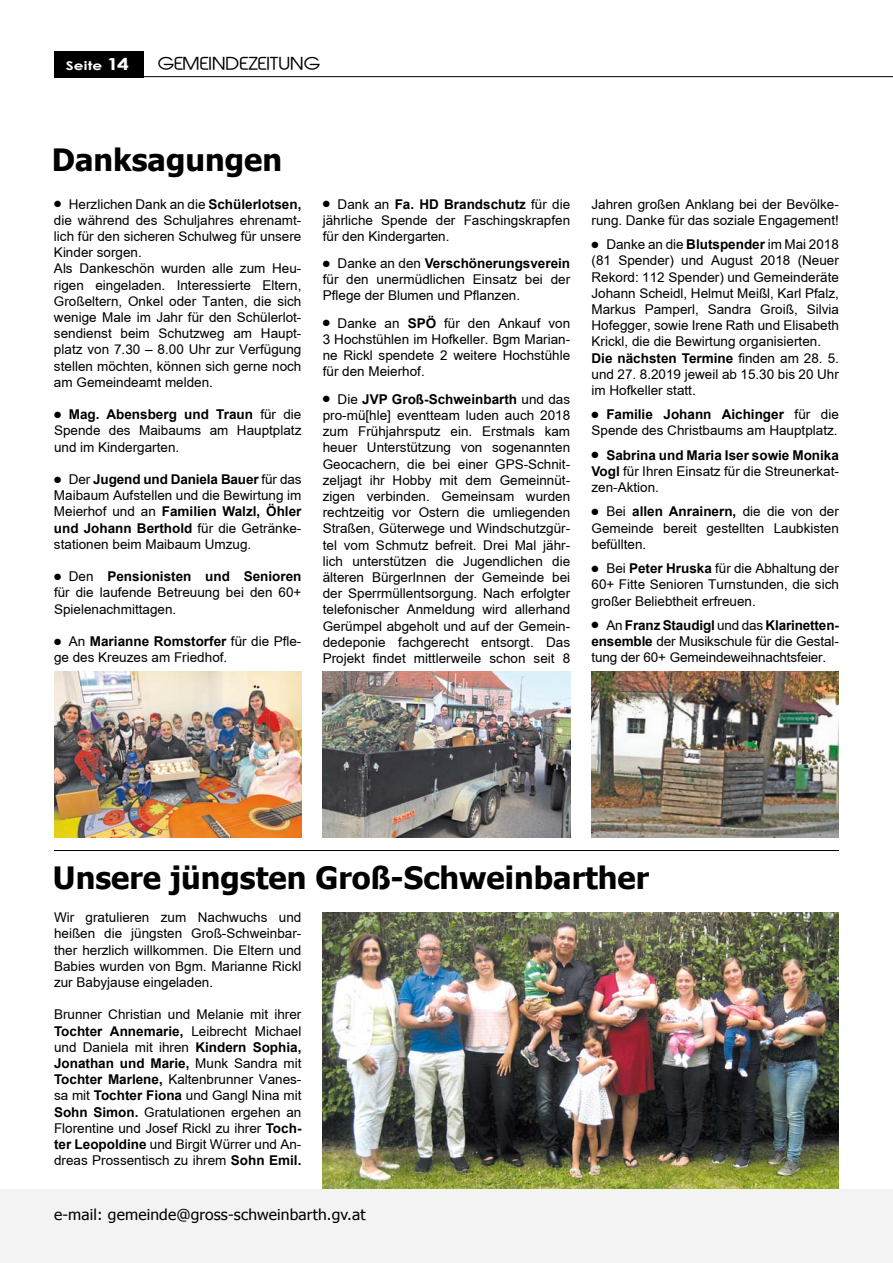
<style>
.page{position:relative;width:893px;height:1263px;background:#fff}
.page>*{position:absolute;margin:0;border:0;box-sizing:border-box;transform-origin:0 0}
.t1{font:700 30.75px "Tahoma";color:#000}
.t2{font:16.5px "Abeatby Kai";letter-spacing:.02em;color:#000;scale:1.13 1}
.t3{font:15px "Tahoma";letter-spacing:.01em;color:#000;scale:1.04 1}
.t4{font:13.5px/16.2px "Arial";color:#000;text-align:justify}
.t5{font:700 12px "Century Gothic";letter-spacing:.01em;color:#fff;scale:1.27 1}
.s1{font-size:16.5px}
.s2{font-weight:700}
</style>
<div class="page">
<img style="left:323px;top:913px;width:516px;height:276px">
<div style="left:54px;top:51px;width:90px;height:26px;background:#000"></div>
<hr style="left:54px;top:76px;width:839px;height:1px;background:#000">
<div style="left:0;top:1189px;width:893px;height:74px;background:#f3f3f3"></div>
<hr style="left:54px;top:850px;width:785px;height:1px;background:#000">
<img style="left:54px;top:672px;width:247px;height:166px">
<img style="left:323px;top:672px;width:247px;height:166px">
<img style="left:591px;top:672px;width:248px;height:166px">
<p class="t5" style="left:66px;top:58px;width:51px">Seite <span class="s1">14</span></p>
<p class="t2" style="left:158px;top:57px;width:145px">GEMEINDEZEITUNG</p>
<h1 class="t1" style="left:52px;top:141px;width:232px">Danksagungen</h1>
<p class="t4" style="left:54px;top:196px;width:249px;text-align:left">● Herzlichen Dank an die <span class="s2">Schülerlotsen, </span>die während des Schuljahres ehrenamt&shy;lich für den sicheren Schulweg für unsere Kinder sorgen.<br>Als Dankeschön wurden alle zum Heu&shy;rigen eingeladen. Interessierte Eltern, Großeltern, Onkel oder Tanten, die sich wenige Male im Jahr für den Schülerlot&shy;sendienst beim Schutzweg am Haupt&shy;platz von 7.30 – 8.00 Uhr zur Verfügung stellen möchten, können sich gerne noch am Gemeindeamt melden.</p>
<p class="t4" style="left:54px;top:406px;width:249px">● <span class="s2">Mag. Abensberg und Traun</span> für die Spende des Maibaums am Hauptplatz und im Kindergarten.</p>
<p class="t4" style="left:54px;top:471px;width:249px">● Der <span class="s2">Jugend und Daniela Bauer</span> für das Maibaum Aufstellen und die Bewirtung im Meierhof und an <span class="s2">Familien Walzl, Öhler und Johann Berthold</span> für die Getränke&shy;stationen beim Maibaum Umzug.</p>
<p class="t4" style="left:54px;top:568px;width:249px">● Den <span class="s2">Pensionisten und Senioren </span>für die laufende Betreuung bei den 60+ Spielenachmittagen.</p>
<p class="t4" style="left:54px;top:633px;width:249px">● An <span class="s2">Marianne Romstorfer</span> für die Pfle&shy;ge des Kreuzes am Friedhof.</p>
<p class="t4" style="left:323px;top:196px;width:249px">● Dank an <span class="s2">Fa. HD Brandschutz</span> für die jährliche Spende der Faschingskrapfen für den Kindergarten.</p>
<p class="t4" style="left:323px;top:255px;width:249px">● Danke an den <span class="s2">Verschönerungsverein </span>für den unermüdlichen Einsatz bei der Pflege der Blumen und Pflanzen.</p>
<p class="t4" style="left:323px;top:315px;width:249px">● Danke an <span class="s2">SPÖ</span> für den Ankauf von 3 Hochstühlen im Hofkeller. Bgm Marian&shy;ne Rickl spendete 2 weitere Hochstühle für den Meierhof.</p>
<p class="t4" style="left:323px;top:391px;width:249px">● Die <span class="s2">JVP Groß-Schweinbarth</span> und das pro-mü[hle] eventteam luden auch 2018 zum Frühjahrsputz ein. Erstmals kam heuer Unterstützung von sogenannten Geocachern, die bei einer GPS-Schnit&shy;zeljagt ihr Hobby mit dem Gemeinnüt&shy;zigen verbinden. Gemeinsam wurden rechtzeitig vor Ostern die umliegenden Straßen, Güterwege und Windschutzgür&shy;tel vom Schmutz befreit. Drei Mal jähr&shy;lich unterstützen die Jugendlichen die älteren BürgerInnen der Gemeinde bei der Sperrmüllentsorgung. Nach erfolgter telefonischer Anmeldung wird allerhand Gerümpel abgeholt und auf der Gemein&shy;dedeponie fachgerecht entsorgt. Das Projekt findet mittlerweile schon seit 8</p>
<p class="t4" style="left:591px;top:196px;width:249px">Jahren großen Anklang bei der Bevölke&shy;rung. Danke für das soziale Engagement!</p>
<p class="t4" style="left:591px;top:236px;width:249px;text-align:left">● Danke an die <span class="s2">Blutspender</span> im Mai 2018 (81 Spender) und August 2018 (Neuer Rekord: 112 Spender) und Gemeinderäte Johann Scheidl, Helmut Meißl, Karl Pfalz, Markus Pamperl, Sandra Groiß, Silvia Hofegger, sowie Irene Rath und Elisabeth Krickl, die die Bewirtung organisierten.<br><span class="s2">Die nächsten Termine</span> finden am 28. 5. und 27. 8.2019 jeweil ab 15.30 bis 20 Uhr im Hofkeller statt.</p>
<p class="t4" style="left:591px;top:406px;width:249px">● <span class="s2">Familie Johann Aichinger</span> für die<br>Spende des Christbaums am Hauptplatz.</p>
<p class="t4" style="left:591px;top:447px;width:249px">● <span class="s2">Sabrina und Maria Iser sowie Monika Vogl</span> für Ihren Einsatz für die Streunerkat&shy;zen-Aktion.</p>
<p class="t4" style="left:591px;top:504px;width:249px">● Bei <span class="s2">allen Anrainern,</span> die die von der Gemeinde bereit gestellten Laubkisten befüllten.</p>
<p class="t4" style="left:591px;top:560px;width:249px">● Bei <span class="s2">Peter Hruska</span> für die Abhaltung der 60+ Fitte Senioren Turnstunden, die sich großer Beliebtheit erfreuen.</p>
<p class="t4" style="left:591px;top:617px;width:249px">● An <span class="s2">Franz Staudigl</span> und das <span class="s2">Klarinetten&shy;ensemble</span> der Musikschule für die Gestal&shy;tung der 60+ Gemeindeweihnachtsfeier.</p>
<h1 class="t1" style="left:53px;top:858px;width:598px">Unsere jüngsten Groß-Schweinbarther</h1>
<p class="t4" style="left:54px;top:909px;width:249px">Wir gratulieren zum Nachwuchs und heißen die jüngsten Groß-Schweinbar&shy;ther herzlich willkommen. Die Eltern und Babies wurden von Bgm. Marianne Rickl zur Babyjause eingeladen.</p>
<p class="t4" style="left:54px;top:1006px;width:249px">Brunner Christian und Melanie mit ihrer <span class="s2">Tochter Annemarie,</span> Leibrecht Michael und Daniela mit ihren <span class="s2">Kindern Sophia, Jonathan und Marie,</span> Munk Sandra mit <span class="s2">Tochter Marlene,</span> Kaltenbrunner Vanes&shy;sa mit <span class="s2">Tochter Fiona</span> und Gangl Nina mit <span class="s2">Sohn Simon.</span> Gratulationen ergehen an Florentine und Josef Rickl zu ihrer <span class="s2">Toch&shy;ter Leopoldine</span> und Birgit Würrer und An&shy;dreas Prossentisch zu ihrem <span class="s2">Sohn Emil.</span></p>
<p class="t3" style="left:54px;top:1205px;width:301px">e-mail: gemeinde@gross-schweinbarth.gv.at</p>
</div>
